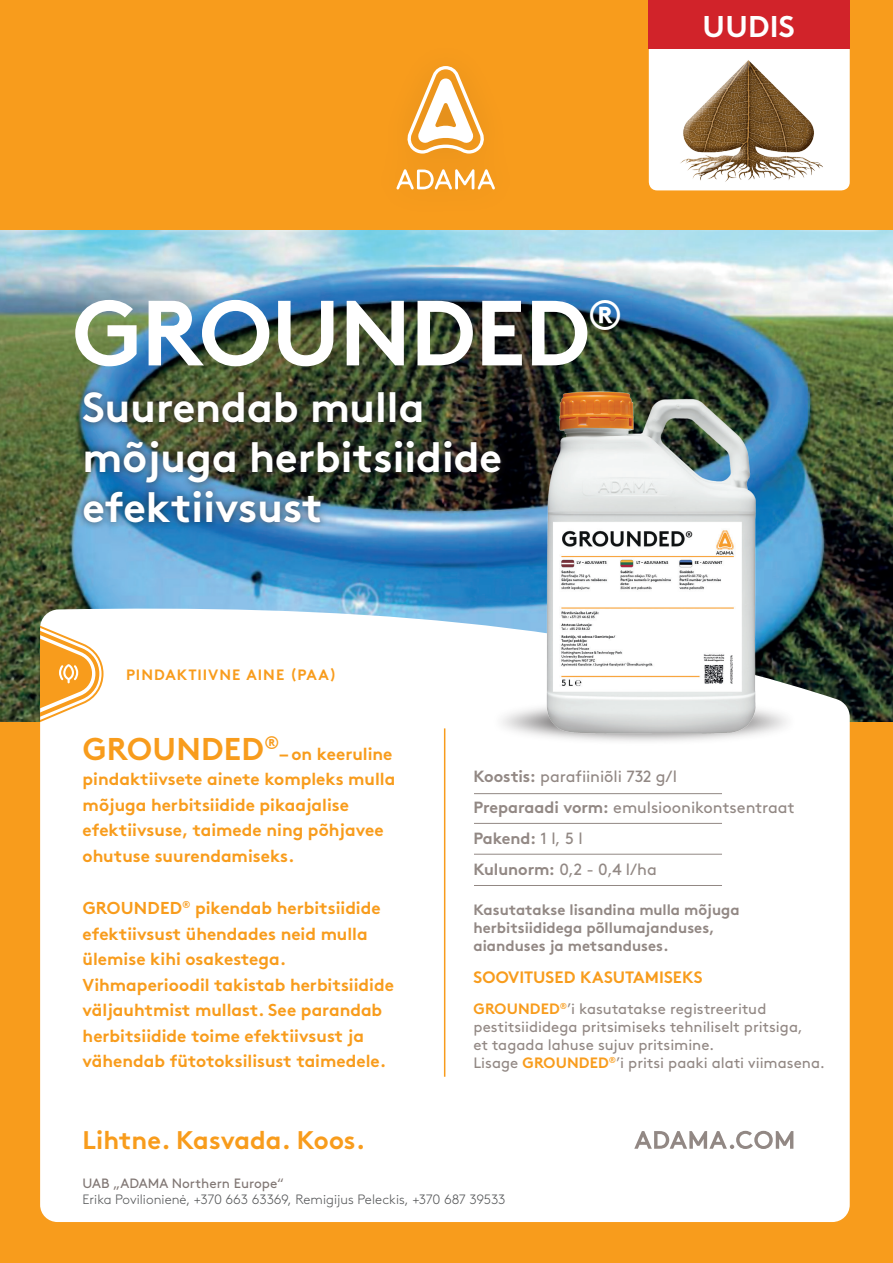
<style>
.page{position:relative;width:893px;height:1263px;background:#f89c1c}
.page>*{position:absolute;margin:0;border:0;box-sizing:border-box;transform-origin:0 0}
.t1{font:700 92.25px "Brown Pro";letter-spacing:-.01em;color:#fff}
.t2{font:700 42px/49.5px "Brown Pro";color:#fff}
.t3{font:700 31.5px "Brown Pro";letter-spacing:.01em;color:#f89c1c}
.t4{font:700 30px "Brown Pro";color:#fff}
.t5{font:700 25.5px "Brown Pro";color:#f89c1c}
.t6{font:700 17.25px/25.5px "Brown Pro";color:#f89c1c}
.t7{font:700 16.5px "Brown Pro";letter-spacing:.005em;color:#f89c1c}
.t8{font:16.2px/30.8px "Brown Pro";letter-spacing:-.005em;color:#928884}
.t9{font:15px/18px "Brown Pro";color:#928884}
.t10{font:700 15px/18px "Brown Pro";color:#928884}
.t11{font:700 15px "Brown Pro";letter-spacing:.07em;color:#f89c1c}
.t12{font:300 13.5px "Brown Pro";letter-spacing:-.005em;color:#545557}
.t13{font:13.5px "Brown Pro";color:#817774}
.s1{font-weight:700}
.s2{font-weight:700;color:#f89c1c}
</style>
<div class="page">
<img style="left:0;top:230px;width:893px;height:492px">
<div style="left:40px;top:604px;width:810px;height:618px;background:#fff"></div>
<img style="left:486px;top:583px;width:323px;height:184px">
<img style="left:509px;top:359px;width:276px;height:391px">
<svg style="left:634px;top:1131px;width:159px;height:18px;background:#d1cdcb"></svg>
<hr style="left:444px;top:728px;width:1px;height:349px;background:#f89c1c">
<hr style="left:474px;top:793px;width:248px;height:1px;background:#928884">
<hr style="left:474px;top:823px;width:248px;height:1px;background:#928884">
<hr style="left:474px;top:854px;width:248px;height:1px;background:#928884">
<hr style="left:474px;top:885px;width:248px;height:1px;background:#928884">
<div style="left:76px;top:385px;width:432px;height:145px;background:#231f20;opacity:.74"></div>
<div style="left:649px;top:48px;width:201px;height:142px;background:#fff"></div>
<div style="left:648px;top:0;width:202px;height:48px;background:#d1232a"></div>
<svg style="left:40px;top:616px;width:63px;height:115px"></svg>
<svg style="left:407px;top:66px;width:77px;height:88px"></svg>
<svg style="left:396px;top:169px;width:99px;height:20px"></svg>
<img style="left:653px;top:48px;width:170px;height:143px">
<h3 class="t4" style="left:703px;top:2px;width:23px">UUD</h3>
<h3 class="t4" style="left:770px;top:2px;width:27px">IS</h3>
<h1 class="t1" style="left:72px;top:258px;width:552px">Grounded<sup>®</sup></h1>
<h2 class="t2" style="left:83px;top:379px;width:421px">Suurendab mulla mõjuga herbitsiidide efektiivsust</h2>
<p class="t11" style="left:126px;top:662px;width:50px">Pi ndaktiiv</p>
<p class="t11" style="left:219px;top:662px;width:119px">ne ai ne (PAA)</p>
<h3 class="t3" style="left:83px;top:723px;width:198px">Grounded<sup>®</sup></h3>
<p class="t6" style="left:83px;top:739px;width:314px;text-indent:197px">– on keeruline pindaktiivsete ainete kompleks mulla mõjuga herbitsiidide pikaajalise efektiivsuse, taimede ning põhjavee ohutuse suurendamiseks.</p>
<p class="t6" style="left:83px;top:893px;width:313px">Grounded<sup>®</sup> pikendab herbitsiidide efektiivsust ühendades neid mulla ülemise kihi osakestega.<br>Vihmaperioodil takistab herbitsiidide väljauhtmist mullast. See parandab herbitsiidide toime efektiivsust ja vähendab fütotoksilisust taimedele.</p>
<h3 class="t5" style="left:83px;top:1119px;width:284px">Lihtne. Kasvada. Koos.</h3>
<p class="t8" style="left:473px;top:760px;width:323px"><span class="s1">Koostis:</span> parafiiniõli 732 g/l<br><span class="s1">Preparaadi vorm:</span> emulsioonikontsentraat<br><span class="s1">Pakend:</span> 1 l, 5 l<br><span class="s1">Kulunorm:</span> 0,2 - 0,4 l/ha</p>
<p class="t10" style="left:473px;top:899px;width:268px">Kasutatakse lisandina mulla mõjuga herbitsiididega põllumajanduses, aianduses ja metsanduses.</p>
<p class="t7" style="left:474px;top:963px;width:230px">SOOVITUSED KASUTAMISEKS</p>
<p class="t9" style="left:473px;top:999px;width:353px"><span class="s2">Grounded</span><sup>®</sup>’i kasutatakse registreeritud pestitsiididega pritsimiseks tehniliselt pritsiga,<br>et tagada lahuse sujuv pritsimine.<br>Lisage <span class="s2">Grounded</span><sup>®</sup>’i pritsi paaki alati viimasena.</p>
<p class="t13" style="left:83px;top:1172px;width:203px">UAB „ADAMA Northern Europe“</p>
<p class="t12" style="left:83px;top:1189px;width:424px">Erika Povilionienė, +370 663 63369, Remigijus Peleckis, +370 687 39533</p>
</div>
